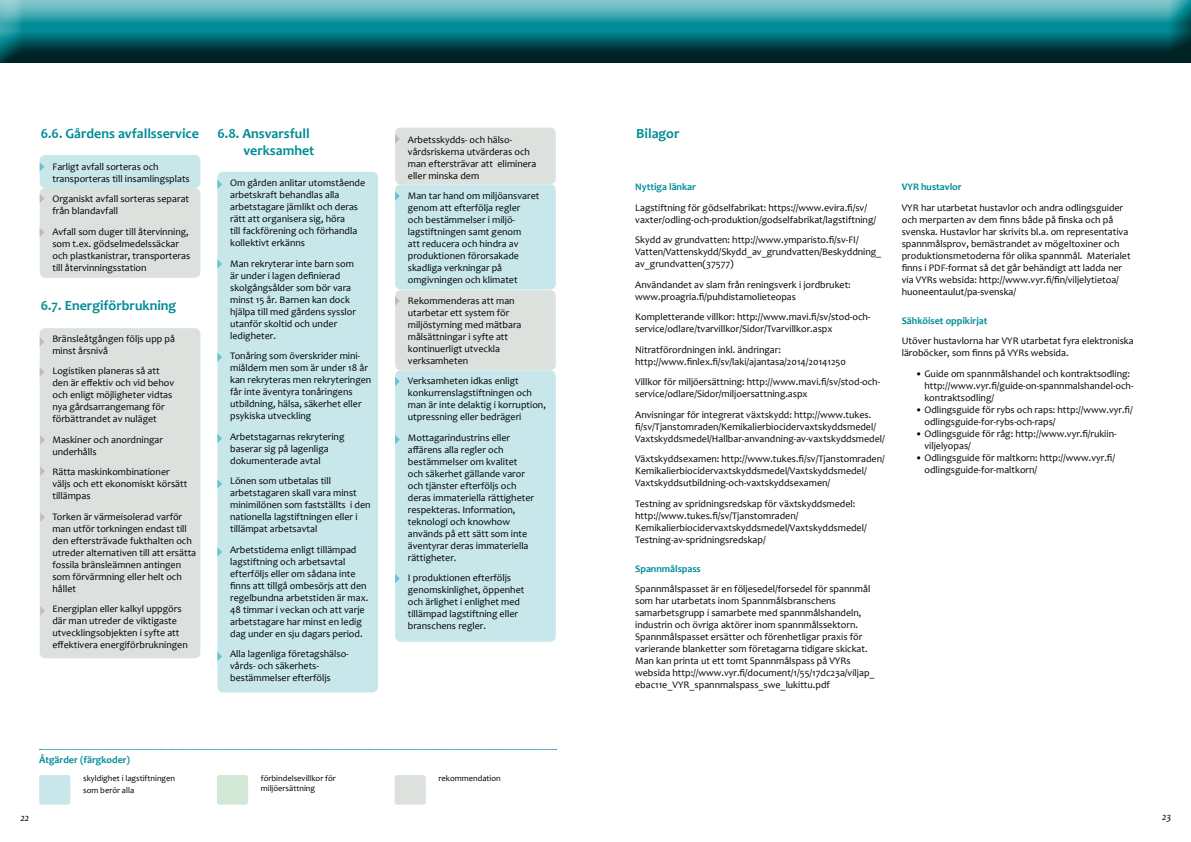
<style>
.page{position:relative;width:1191px;height:842px;background:#fff}
.page>*{position:absolute;margin:0;border:0;box-sizing:border-box;transform-origin:0 0}
.t1{font:700 14px/16.8px "Candara";color:#008c96}
.t2{font:10px/12px "Candara";color:#000}
.t3{font:700 10px "Candara";color:#008c96}
.t4{font:italic 10px "Candara";color:#000}
.t5{font:8.5px/12px "Candara";color:#000}
</style>
<div class="page">
<div style="left:40px;top:328px;width:160px;height:330px;background:#dce1de;border-radius:6px"></div>
<div style="left:395px;top:370px;width:161px;height:272px;background:#c8e7eb;border-radius:6px"></div>
<div style="left:395px;top:128px;width:161px;height:56px;background:#dce1de;border-radius:6px"></div>
<div style="left:395px;top:184px;width:161px;height:106px;background:#c8e7eb;border-radius:6px"></div>
<div style="left:217px;top:172px;width:161px;height:520px;background:#c8e7eb;border-radius:6px"></div>
<div style="left:40px;top:188px;width:160px;height:90px;background:#dce1de;border-radius:6px"></div>
<div style="left:40px;top:155px;width:160px;height:33px;background:#c8e7eb;border-radius:6px"></div>
<svg style="left:40px;top:162px;width:4px;height:9px"></svg>
<svg style="left:217px;top:180px;width:5px;height:9px"></svg>
<svg style="left:217px;top:260px;width:5px;height:8px"></svg>
<svg style="left:217px;top:353px;width:5px;height:9px"></svg>
<svg style="left:217px;top:479px;width:5px;height:9px"></svg>
<svg style="left:217px;top:548px;width:5px;height:8px"></svg>
<svg style="left:217px;top:434px;width:5px;height:9px"></svg>
<svg style="left:395px;top:191px;width:5px;height:10px"></svg>
<svg style="left:40px;top:194px;width:4px;height:9px"></svg>
<svg style="left:40px;top:228px;width:4px;height:9px"></svg>
<svg style="left:40px;top:368px;width:4px;height:8px"></svg>
<svg style="left:40px;top:338px;width:4px;height:8px"></svg>
<svg style="left:40px;top:435px;width:5px;height:9px"></svg>
<svg style="left:40px;top:467px;width:5px;height:9px"></svg>
<svg style="left:40px;top:513px;width:5px;height:9px"></svg>
<svg style="left:40px;top:606px;width:5px;height:9px"></svg>
<svg style="left:395px;top:135px;width:5px;height:8px"></svg>
<svg style="left:395px;top:377px;width:5px;height:9px"></svg>
<svg style="left:395px;top:435px;width:5px;height:9px"></svg>
<svg style="left:395px;top:574px;width:5px;height:9px"></svg>
<div style="left:395px;top:290px;width:161px;height:80px;background:#dce1de;border-radius:6px"></div>
<svg style="left:395px;top:297px;width:5px;height:8px"></svg>
<div style="left:0;top:0;width:1191px;height:63px;background:#000;opacity:.75"></div>
<div style="left:39px;top:775px;width:31px;height:30px;background:#c8e7eb;border-radius:3px"></div>
<div style="left:217px;top:775px;width:31px;height:30px;background:#d2e7d6;border-radius:3px"></div>
<div style="left:394px;top:775px;width:32px;height:30px;background:#dce1de;border-radius:3px"></div>
<svg style="left:39px;top:749px;width:517px;height:1px"></svg>
<svg style="left:217px;top:652px;width:5px;height:9px"></svg>
<h1 class="t1" style="left:41px;top:125px;width:160px">6.6. Gårdens avfallsservice</h1>
<p class="t2" style="left:52px;top:160px;width:139px">Farligt avfall sorteras och transporteras till insamlingsplats</p>
<p class="t2" style="left:52px;top:193px;width:138px">Organiskt avfall sorteras separat från blandavfall</p>
<p class="t2" style="left:52px;top:225px;width:139px">Avfall som duger till återvinning, som t.ex. gödselmedelssäckar och plastkanistrar, transporteras till återvinningsstation</p>
<h1 class="t1" style="left:41px;top:297px;width:137px">6.7. Energiförbrukning</h1>
<p class="t2" style="left:52px;top:333px;width:124px">Bränsleåtgången följs upp på minst årsnivå</p>
<p class="t2" style="left:52px;top:365px;width:123px">Logistiken planeras så att den är effektiv och vid behov och enligt möjligheter vidtas nya gårdsarrangemang för förbättrandet av nuläget</p>
<p class="t2" style="left:52px;top:434px;width:112px">Maskiner och anordningar underhålls</p>
<p class="t2" style="left:52px;top:466px;width:136px">Rätta maskinkombinationer väljs och ett ekonomiskt körsätt tillämpas</p>
<p class="t2" style="left:52px;top:511px;width:145px">Torken är värmeisolerad varför man utför torkningen endast till den eftersträvade fukthalten och utreder alternativen till att ersätta fossila bränsleämnen antingen som förvärmning eller helt och hållet</p>
<p class="t2" style="left:52px;top:603px;width:137px">Energiplan eller kalkyl uppgörs där man utreder de viktigaste utvecklingsobjekten i syfte att effektivera energiförbrukningen</p>
<h1 class="t1" style="left:243px;top:125px;width:72px;text-indent:-26px">6.8. Ansvarsfull verksamhet</h1>
<p class="t2" style="left:230px;top:177px;width:136px">Om gården anlitar utomstående arbetskraft behandlas alla arbetstagare jämlikt och deras rätt att organisera sig, höra<br>till fackförening och förhandla kollektivt erkänns</p>
<p class="t2" style="left:230px;top:258px;width:127px">Man rekryterar inte barn som är under i lagen definierad skolgångsålder som bör vara minst 15 år. Barnen kan dock hjälpa till med gårdens sysslor utanför skoltid och under ledigheter.</p>
<p class="t2" style="left:230px;top:350px;width:143px">Tonåring som överskrider mini&shy;miåldern men som är under 18 år kan rekryteras men rekryteringen får inte äventyra tonåringens utbildning, hälsa, säkerhet eller psykiska utveckling</p>
<p class="t2" style="left:230px;top:431px;width:116px">Arbetstagarnas rekrytering baserar sig på lagenliga dokumenterade avtal</p>
<p class="t2" style="left:230px;top:475px;width:142px">Lönen som utbetalas till arbetstagaren skall vara minst minimilönen som fastställts i den nationella lagstiftningen eller i tillämpat arbetsavtal</p>
<p class="t2" style="left:230px;top:544px;width:140px">Arbetstiderna enligt tillämpad lagstiftning och arbetsavtal efterföljs eller om sådana inte finns att tillgå ombesörjs att den regelbundna arbetstiden är max.<br>48 timmar i veckan och att varje arbetstagare har minst en ledig dag under en sju dagars period.</p>
<p class="t2" style="left:230px;top:648px;width:120px">Alla lagenliga företagshälso&shy;vårds- och säkerhets&shy;bestämmelser efterföljs</p>
<p class="t2" style="left:408px;top:133px;width:130px">Arbetsskydds- och hälso&shy;vårdsriskerna utvärderas och man eftersträvar att eliminera eller minska dem</p>
<p class="t2" style="left:408px;top:190px;width:133px">Man tar hand om miljöansvaret genom att efterfölja regler<br>och bestämmelser i miljö&shy;lagstiftningen samt genom<br>att reducera och hindra av produktionen förorsakade skadliga verkningar på omgivningen och klimatet</p>
<p class="t2" style="left:408px;top:294px;width:115px">Rekommenderas att man utarbetar ett system för miljöstyrning med mätbara målsättningar i syfte att kontinuerligt utveckla verksamheten</p>
<p class="t2" style="left:408px;top:375px;width:139px">Verksamheten idkas enligt konkurrenslagstiftningen och man är inte delaktig i korruption, utpressning eller bedrägeri</p>
<p class="t2" style="left:408px;top:431px;width:128px">Mottagarindustrins eller affärens alla regler och bestämmelser om kvalitet och säkerhet gällande varor och tjänster efterföljs och deras immateriella rättigheter respekteras. Information, teknologi och knowhow används på ett sätt som inte äventyrar deras immateriella rättigheter.</p>
<p class="t2" style="left:408px;top:572px;width:118px">I produktionen efterföljs genomskinlighet, öppenhet och ärlighet i enlighet med tillämpad lagstiftning eller branschens regler.</p>
<p class="t3" style="left:39px;top:753px;width:92px">Åtgärder (färgkoder)</p>
<p class="t5" style="left:83px;top:772px;width:94px">skyldighet i lagstiftningen som berör alla</p>
<p class="t5" style="left:261px;top:773px;width:76px;line-height:10.2px">förbindelsevillkor för miljöersättning</p>
<p class="t5" style="left:438px;top:772px;width:64px">rekommendation</p>
<h1 class="t1" style="left:636px;top:125px;width:45px">Bilagor</h1>
<p class="t3" style="left:635px;top:181px;width:62px">Nyttiga länkar</p>
<p class="t2" style="left:635px;top:201px;width:242px">Lagstiftning för gödselfabrikat: https://www.evira.fi/sv/ vaxter/odling-och-produktion/godselfabrikat/lagstiftning/</p>
<p class="t2" style="left:635px;top:234px;width:248px">Skydd av grundvatten: http://www.ymparisto.fi/sv-FI/<br>Vatten/Vattenskydd/Skydd_av_grundvatten/Beskyddning_ av_grundvatten(37577)</p>
<p class="t2" style="left:635px;top:278px;width:217px">Användandet av slam från reningsverk i jordbruket: www.proagria.fi/puhdistamolieteopas</p>
<p class="t2" style="left:635px;top:311px;width:237px">Kompletterande villkor: http://www.mavi.fi/sv/stod-och&shy;service/odlare/tvarvillkor/Sidor/Tvarvillkor.aspx</p>
<p class="t2" style="left:635px;top:343px;width:212px">Nitratförordningen inkl. ändringar: http://www.finlex.fi/sv/laki/ajantasa/2014/20141250</p>
<p class="t2" style="left:635px;top:376px;width:246px">Villkor för miljöersättning: http://www.mavi.fi/sv/stod-och&shy;service/odlare/Sidor/miljoersattning.aspx</p>
<p class="t2" style="left:635px;top:408px;width:251px">Anvisningar för integrerat växtskydd: http://www.tukes. fi/sv/Tjanstomraden/Kemikalierbiocidervaxtskyddsmedel/<br>Vaxtskyddsmedel/Hallbar-anvandning-av-vaxtskyddsmedel/</p>
<p class="t2" style="left:635px;top:453px;width:251px">Växtskyddsexamen: http://www.tukes.fi/sv/Tjanstomraden/<br>Kemikalierbiocidervaxtskyddsmedel/Vaxtskyddsmedel/<br>Vaxtskyddsutbildning-och-vaxtskyddsexamen/</p>
<p class="t2" style="left:635px;top:497px;width:233px">Testning av spridningsredskap för växtskyddsmedel: http://www.tukes.fi/sv/Tjanstomraden/ Kemikalierbiocidervaxtskyddsmedel/Vaxtskyddsmedel/ Testning-av-spridningsredskap/</p>
<p class="t3" style="left:635px;top:562px;width:67px">Spannmålspass</p>
<p class="t2" style="left:635px;top:583px;width:241px">Spannmålspasset är en följesedel/forsedel för spannmål som har utarbetats inom Spannmålsbranschens samarbetsgrupp i samarbete med spannmålshandeln, industrin och övriga aktörer inom spannmålssektorn.<br>Spannmålspasset ersätter och förenhetligar praxis för varierande blanketter som företagarna tidigare skickat.<br>Man kan printa ut ett tomt Spannmålspass på VYRs websida http://www.vyr.fi/document/1/55/17dc23a/viljap_ ebac11e_VYR_spannmalspass_swe_lukittu.pdf</p>
<p class="t3" style="left:901px;top:181px;width:61px">VYR hustavlor</p>
<p class="t2" style="left:901px;top:202px;width:230px">VYR har utarbetat hustavlor och andra odlingsguider och merparten av dem finns både på finska och på svenska. Hustavlor har skrivits bl.a. om representativa spannmålsprov, bemästrandet av mögeltoxiner och produktionsmetoderna för olika spannmål. Materialet finns i PDF-format så det går behändigt att ladda ner via VYRs websida: http://www.vyr.fi/fin/viljelytietoa/ huoneentaulut/pa-svenska/</p>
<p class="t3" style="left:901px;top:315px;width:87px">Sähköiset oppikirjat</p>
<p class="t2" style="left:901px;top:335px;width:233px">Utöver hustavlorna har VYR utarbetat fyra elektroniska läroböcker, som finns på VYRs websida.</p>
<p class="t2" style="left:924px;top:368px;width:211px;text-indent:-9px">• Guide om spannmålshandel och kontraktsodling: http://www.vyr.fi/guide-on-spannmalshandel-och&shy;kontraktsodling/</p>
<p class="t2" style="left:924px;top:404px;width:210px;text-indent:-9px">• Odlingsguide för rybs och raps: http://www.vyr.fi/ odlingsguide-for-rybs-och-raps/</p>
<p class="t2" style="left:924px;top:428px;width:194px;text-indent:-9px">• Odlingsguide för råg: http://www.vyr.fi/rukiin&shy;viljelyopas/</p>
<p class="t2" style="left:924px;top:452px;width:192px;text-indent:-9px">• Odlingsguide för maltkorn: http://www.vyr.fi/ odlingsguide-for-maltkorn/</p>
<p class="t4" style="left:20px;top:812px;width:10px">22</p>
<p class="t4" style="left:1162px;top:811px;width:10px">23</p>
</div>
